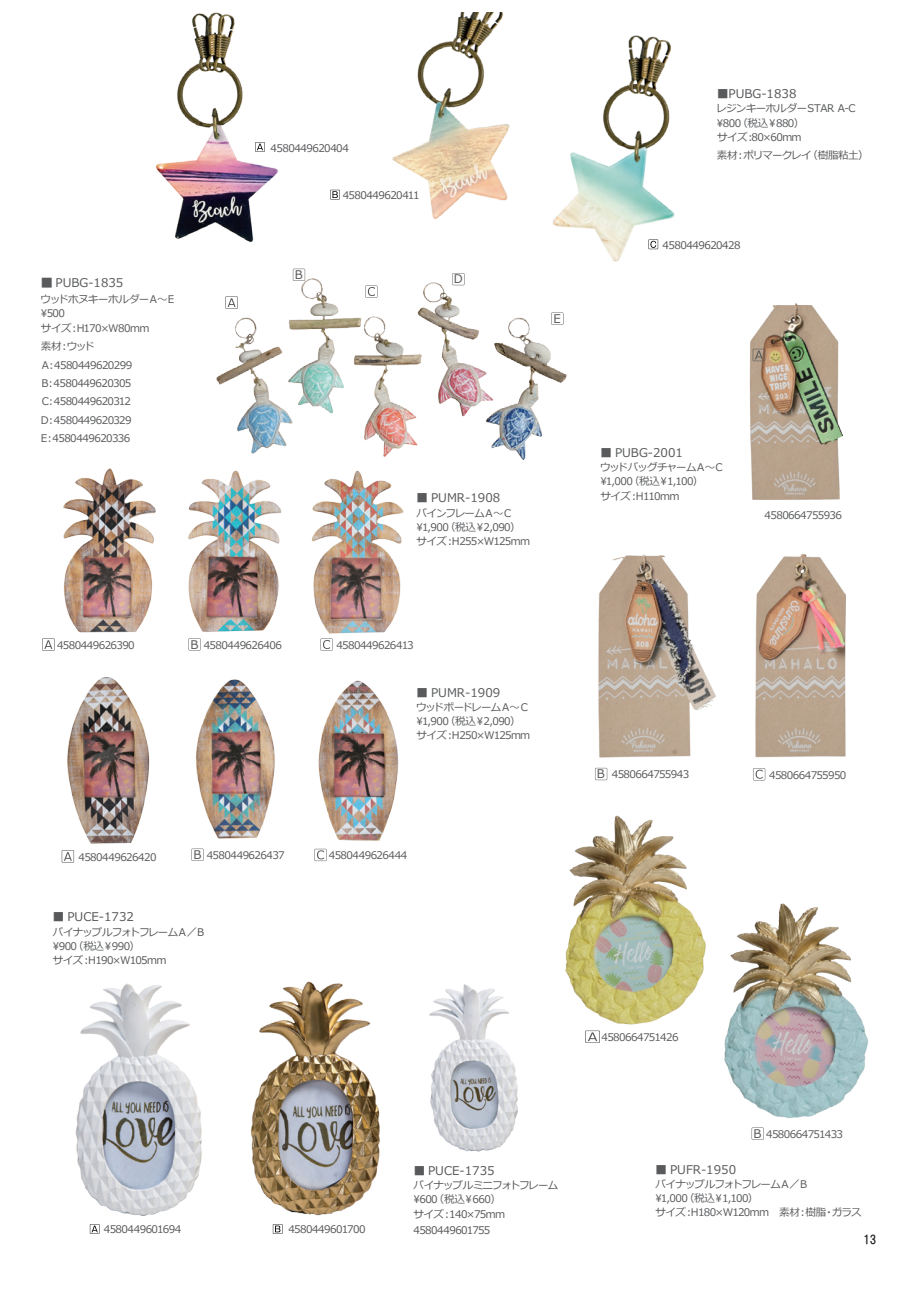
<style>
.page{position:relative;width:919px;height:1289px;background:#fff}
.page>*{position:absolute;margin:0;border:0;box-sizing:border-box;transform-origin:0 0}
.t1{font:12px "Meiryo";color:#595a5c}
.t2{font:12px "Meiryo";color:#57585a}
.t3{font:12px "HGS Gothic E";color:#231f20}
.t4{font:11.85px "Meiryo";color:#57585a}
.t5{font:10.5px/14.2px "Meiryo";letter-spacing:-.06em;color:#595a5c}
.t6{font:10.5px/14.2px "Meiryo";letter-spacing:-.06em;color:#57585a}
.s1{font-family:"Shin Go Pro";font-weight:800;font-size:11.4px}
.s2{font-family:"Hira Maru Pro N W4 90 ms RKSJ H";font-size:11.4px}
.s3{color:#585a5c}
.s4{font-family:"Hira Maru Pro N W4 90 ms RKSJ H";font-size:11.4px;color:#58595b}
.s5{font-size:11.85px;color:#57585a}
</style>
<div class="page">
<img style="left:598px;top:554px;width:118px;height:204px">
<img style="left:749px;top:303px;width:95px;height:197px">
<img style="left:755px;top:553px;width:91px;height:205px">
<img style="left:75px;top:984px;width:127px;height:232px">
<img style="left:251px;top:981px;width:129px;height:235px">
<img style="left:429px;top:984px;width:89px;height:168px">
<svg style="left:90px;top:1224px;width:9px;height:9px"></svg>
<svg style="left:273px;top:1224px;width:9px;height:9px"></svg>
<img style="left:565px;top:815px;width:141px;height:210px">
<img style="left:318px;top:680px;width:81px;height:161px">
<img style="left:196px;top:679px;width:79px;height:160px">
<img style="left:67px;top:677px;width:83px;height:167px">
<img style="left:312px;top:493px;width:92px;height:146px">
<img style="left:188px;top:479px;width:94px;height:153px">
<img style="left:63px;top:468px;width:93px;height:165px">
<img style="left:205px;top:268px;width:362px;height:225px">
<svg style="left:225px;top:296px;width:13px;height:13px"></svg>
<svg style="left:293px;top:269px;width:12px;height:12px"></svg>
<svg style="left:365px;top:285px;width:12px;height:13px"></svg>
<svg style="left:452px;top:273px;width:12px;height:12px"></svg>
<svg style="left:551px;top:312px;width:12px;height:13px"></svg>
<svg style="left:752px;top:349px;width:13px;height:12px"></svg>
<svg style="left:595px;top:767px;width:12px;height:13px"></svg>
<svg style="left:753px;top:768px;width:12px;height:12px"></svg>
<svg style="left:585px;top:1030px;width:15px;height:12px"></svg>
<img style="left:724px;top:903px;width:144px;height:215px">
<svg style="left:751px;top:1127px;width:12px;height:12px"></svg>
<svg style="left:42px;top:638px;width:13px;height:12px"></svg>
<svg style="left:188px;top:638px;width:13px;height:12px"></svg>
<svg style="left:320px;top:638px;width:12px;height:12px"></svg>
<svg style="left:62px;top:850px;width:12px;height:12px"></svg>
<svg style="left:191px;top:848px;width:13px;height:12px"></svg>
<svg style="left:314px;top:848px;width:12px;height:13px"></svg>
<img style="left:392px;top:13px;width:118px;height:206px">
<img style="left:534px;top:35px;width:141px;height:257px">
<img style="left:156px;top:13px;width:122px;height:229px">
<svg style="left:255px;top:142px;width:10px;height:10px"></svg>
<svg style="left:330px;top:190px;width:10px;height:9px"></svg>
<svg style="left:648px;top:239px;width:10px;height:10px"></svg>
<p class="t1" style="left:41px;top:274px;width:84px"><span class="s1">■</span> PUBG-1835</p>
<p class="t5" style="left:41px;top:293px;width:137px">ウッドホヌキーホルダーＡ～Ｅ¥500<br>サイズ︓H170×W80ｍm</p>
<p class="t5" style="left:40px;top:338px;width:94px;line-height:18.5px">素材︓ウッド<br>Ａ︓4580449620299<br>Ｂ︓4580449620305<br>Ｃ︓4580449620312<br>D︓4580449620329<br>E︓4580449620336</p>
<p class="t6" style="left:270px;top:141px;width:80px">4580449620404</p>
<p class="t6" style="left:342px;top:189px;width:79px">4580449620411</p>
<p class="t4" style="left:295px;top:266px;width:10px">B</p>
<p class="t4" style="left:453px;top:271px;width:10px">D</p>
<p class="t4" style="left:553px;top:310px;width:9px">E</p>
<p class="t1" style="left:416px;top:489px;width:85px"><span class="s2">■</span> PUMR-1908</p>
<p class="t5" style="left:416px;top:506px;width:115px">パインフレームＡ～ C ¥1,900<span class="s3">（税込￥2,090）</span>サイズ︓Ｈ255×W125ｍm</p>
<p class="t4" style="left:190px;top:636px;width:10px">B</p>
<p class="t5" style="left:57px;top:638px;width:79px">4580449626390</p>
<p class="t5" style="left:204px;top:638px;width:80px">4580449626406</p>
<p class="t5" style="left:336px;top:638px;width:79px">4580449626413</p>
<p class="t1" style="left:416px;top:683px;width:85px"><span class="s2">■</span> PUMR-1909</p>
<p class="t5" style="left:416px;top:700px;width:116px">ウッドボードレームＡ～ C ¥1,900<span class="s3">（税込￥2,090）</span>サイズ︓Ｈ250×W125ｍm</p>
<p class="t4" style="left:193px;top:846px;width:10px">B</p>
<p class="t5" style="left:79px;top:850px;width:80px">4580449626420</p>
<p class="t5" style="left:207px;top:849px;width:79px">4580449626437</p>
<p class="t5" style="left:329px;top:849px;width:80px">4580449626444</p>
<p class="t2" style="left:53px;top:908px;width:82px"><span class="s4">■</span> PUCE-1732</p>
<p class="t6" style="left:53px;top:925px;width:155px">パイナップルフォトフレームＡ／Ｂ¥900<span class="s3">（税込￥990）<br></span>サイズ︓Ｈ190×Ｗ105ｍm</p>
<p class="t2" style="left:413px;top:1161px;width:82px"><span class="s4">■</span> PUCE-1735</p>
<p class="t6" style="left:413px;top:1178px;width:146px">パイナップルミニフォトフレーム¥600<span class="s3">（税込￥660）<br></span>サイズ︓140×75ｍm</p>
<p class="t6" style="left:104px;top:1222px;width:79px">4580449601694</p>
<p class="t6" style="left:288px;top:1222px;width:79px">4580449601700</p>
<p class="t6" style="left:413px;top:1223px;width:78px">4580449601755</p>
<p class="t2" style="left:717px;top:85px;width:81px"><span class="s4">■</span>PUBG-1838</p>
<p class="t6" style="left:716px;top:102px;width:141px">レジンキーホルダーSTAR A-C ¥800<span class="s3">（税込￥880）<br></span>サイズ:80×60ｍm</p>
<p class="t6" style="left:717px;top:149px;width:153px">素材︓ポリマークレイ（樹脂粘土）</p>
<p class="t6" style="left:662px;top:239px;width:80px">4580449620428</p>
<p class="t1" style="left:600px;top:444px;width:84px"><span class="s2">■</span> PUBG-2001</p>
<p class="t5" style="left:600px;top:460px;width:126px">ウッドバッグチャームＡ～Ｃ¥1,000<span class="s3">（税込￥1,100）<br></span>サイズ︓Ｈ110ｍm</p>
<p class="t5" style="left:764px;top:508px;width:79px">4580664755936</p>
<p class="t5" style="left:597px;top:768px;width:94px"><span class="s5">B</span> 4580664755943</p>
<p class="t5" style="left:769px;top:768px;width:79px">4580664755950</p>
<p class="t5" style="left:601px;top:1030px;width:78px">4580664751426</p>
<p class="t5" style="left:753px;top:1127px;width:91px"><span class="s5">B</span> 4580664751433</p>
<p class="t1" style="left:655px;top:1160px;width:82px"><span class="s2">■</span> PUFR-1950</p>
<p class="t5" style="left:655px;top:1177px;width:208px">パイナップルフォトフレームＡ／B<br>¥1,000<span class="s3">（税込￥1,100）<br></span>サイズ︓Ｈ180×W120ｍm　素材︓樹脂・ガラス</p>
<p class="t3" style="left:863px;top:1233px;width:15px">13</p>
</div>
